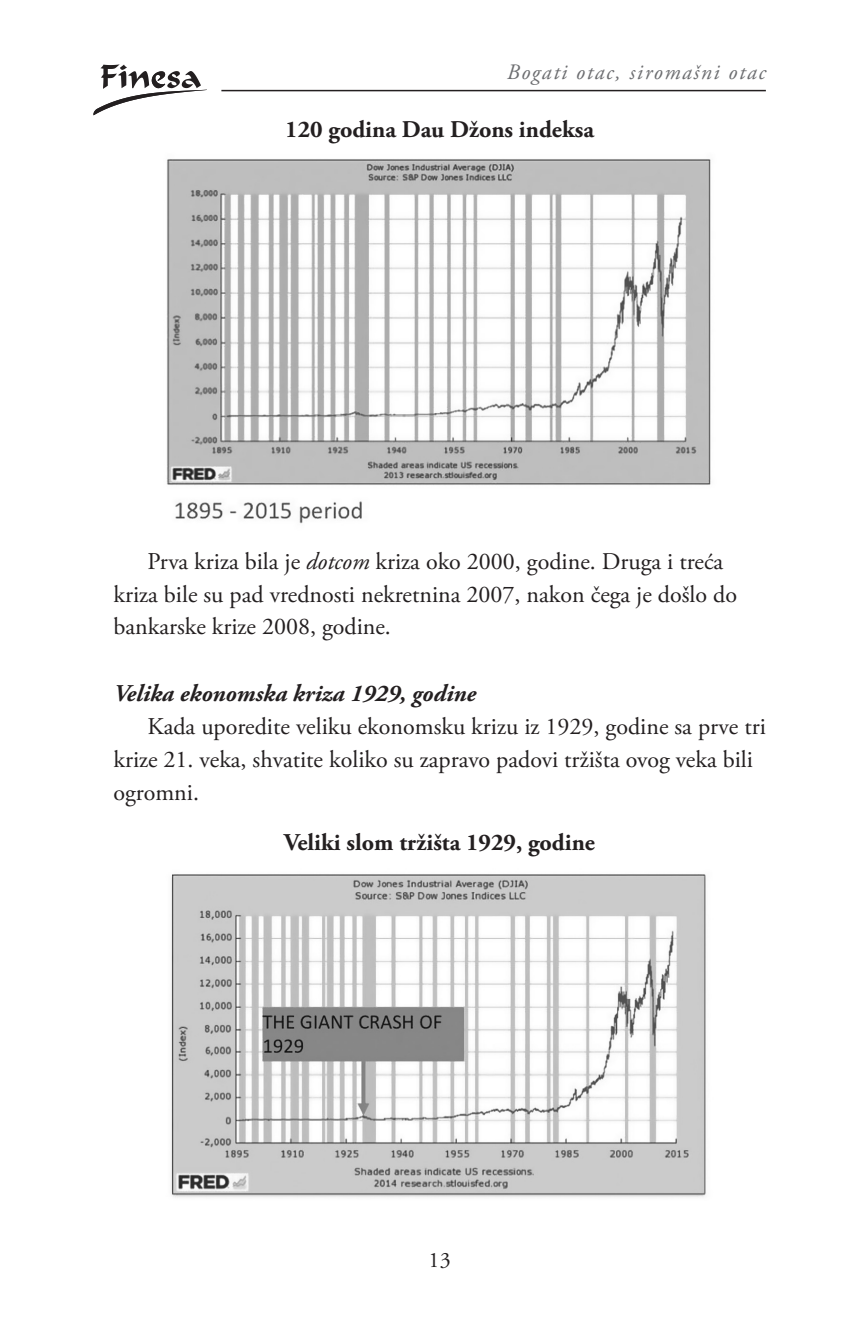
<style>
.page{position:relative;width:868px;height:1333px;background:#fff}
.page>*{position:absolute;margin:0;border:0;box-sizing:border-box;transform-origin:0 0}
.t1{font:24px/32.8px "Adobe Garamond Pro";color:#231f20}
.naslov_slike{font:700 24px "Adobe Garamond Pro";color:#231f20}
.n5{font:italic 700 24px "Adobe Garamond Pro";color:#231f20}
.t2{font:italic 22px "Adobe Garamond Pro";letter-spacing:.075em;color:#6c6d70}
.t3{font:22px "Adobe Garamond Pro";color:#231f20}
.s1{font-style:italic}
</style>
<div class="page">
<hr style="left:221px;top:90px;width:544px;height:1px;background:#231f20">
<svg style="left:93px;top:64px;width:114px;height:51px"></svg>
<img style="left:166px;top:159px;width:545px;height:365px">
<img style="left:171px;top:874px;width:535px;height:324px">
<p class="t2" style="left:507px;top:59px;width:260px">Bogati otac, siromašni otac</p>
<p class="naslov_slike" style="left:285px;top:115px;width:310px">120 godina Dau Džons indeksa</p>
<p class="t1" style="left:113px;top:545px;width:625px;text-indent:34px">Prva kriza bila je <span class="s1">dotcom</span> kriza oko 2000, godine. Druga i treća kriza bile su pad vrednosti nekretnina 2007, nakon čega je došlo do bankarske krize 2008, godine.</p>
<p class="n5" style="left:113px;top:679px;width:364px">Velika ekonomska kriza 1929, godine</p>
<p class="t1" style="left:113px;top:711px;width:653px;text-indent:34px">Kada uporedite veliku ekonomsku krizu iz 1929, godine sa prve tri krize 21. veka, shvatite koliko su zapravo padovi tržišta ovog veka bili ogromni.</p>
<p class="naslov_slike" style="left:284px;top:828px;width:312px">Veliki slom tržišta 1929, godine</p>
<p class="t3" style="left:428px;top:1246px;width:23px">13</p>
</div>
